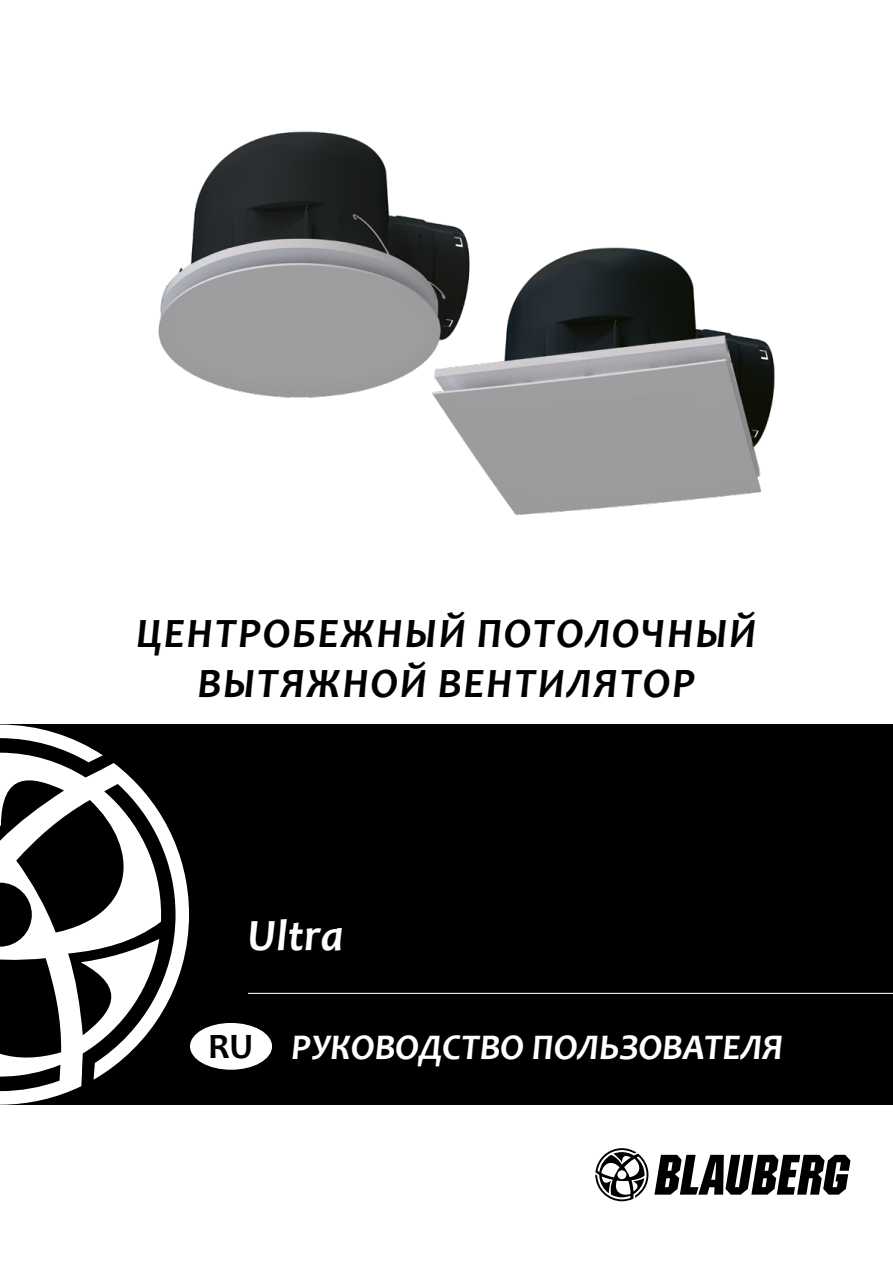
<style>
.page{position:relative;width:893px;height:1263px;background:#fff}
.page>*{position:absolute;margin:0;border:0;box-sizing:border-box;transform-origin:0 0}
.t1{font:italic 700 45px "Candara";color:#fff}
.t2{font:italic 700 42px/50.4px "Candara";letter-spacing:.04em;color:#000;text-align:center}
.t3{font:italic 700 36.3px "Candara";color:#fff}
.s1{font-style:normal;font-size:36px;color:#000}
</style>
<div class="page">
<div style="left:0;top:724px;width:893px;height:381px;background:#000"></div>
<hr style="left:248px;top:993px;width:645px;height:1px;background:#fff">
<svg style="left:0;top:724px;width:189px;height:381px"></svg>
<svg style="left:654px;top:1155px;width:196px;height:40px"></svg>
<svg style="left:595px;top:1148px;width:53px;height:53px"></svg>
<div style="left:191px;top:1024px;width:80px;height:45px;background:#fff;border-radius:50%"></div>
<div style="left:190px;top:1023px;width:82px;height:47px;border:2px solid #fff;border-radius:50%"></div>
<img style="left:437px;top:247px;width:338px;height:269px">
<img style="left:158px;top:131px;width:317px;height:271px">
<p class="t2" style="left:136px;top:608px;width:622px">ЦЕНТРОБЕЖНЫЙ ПОТОЛОЧНЫЙ<br>ВЫТЯЖНОЙ ВЕНТИЛЯТОР</p>
<p class="t1" style="left:248px;top:908px;width:97px">Ultra</p>
<p class="t3" style="left:208px;top:1025px;width:577px"><span class="s1">RU</span> РУКОВОДСТВО ПОЛЬЗОВАТЕЛЯ</p>
</div>
